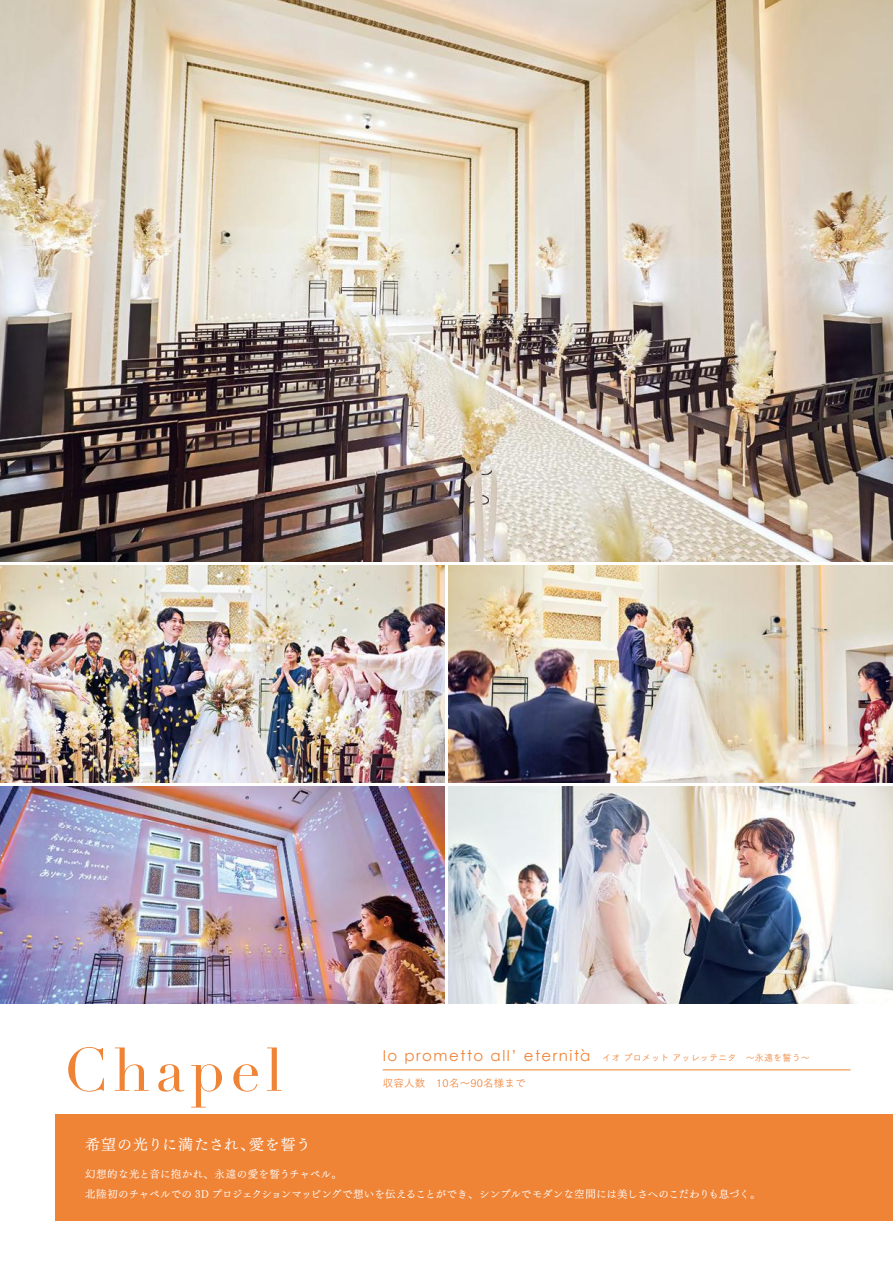
<style>
.page{position:relative;width:893px;height:1263px;background:#fff}
.page>*{position:absolute;margin:0;border:0;box-sizing:border-box;transform-origin:0 0}
.t1{font:60px "Didot";letter-spacing:.09em;color:#ef8336}
.t2{font:15px "Century Gothic";letter-spacing:.1em;color:#ef8336}
.t3{font:15px "Tsuku Min Pro RB";letter-spacing:.05em;color:#fff}
.t4{font:10.5px/19.5px "Tsuku Min Pro RB";letter-spacing:.005em;color:#fff}
.t5{font:10.5px "Tsuku Go Pro R";letter-spacing:.02em;color:#ef8336}
.s1{font-family:"Tsuku Go Pro R";font-size:9px}
</style>
<div class="page">
<img style="left:449px;top:566px;width:444px;height:216px">
<img style="left:0;top:566px;width:444px;height:216px">
<img style="left:449px;top:787px;width:444px;height:216px">
<img style="left:0;top:787px;width:444px;height:216px">
<img style="left:0;top:0;width:893px;height:561px">
<div style="left:55px;top:1114px;width:838px;height:106px;background:#ef8336"></div>
<hr style="left:383px;top:1069px;width:467px;height:1px;background:#ef8336">
<h1 class="t1" style="left:64px;top:1034px;width:221px">Chapel</h1>
<h2 class="t2" style="left:383px;top:1047px;width:429px">Io prometto all’ eternita` <span class="s1">イオ プロメット アッレッテニタ　～永遠を誓う～</span></h2>
<p class="t5" style="left:383px;top:1074px;width:145px">収容人数　10名～90名様まで</p>
<h2 class="t3" style="left:85px;top:1131px;width:227px">希望の光りに満たされ、愛を誓う</h2>
<p class="t4" style="left:85px;top:1163px;width:677px">幻想的な光と音に抱かれ、永遠の愛を誓うチャペル。<br>北陸初のチャペルでの 3D プロジェクションマッピングで想いを伝えることができ、シンプルでモダンな空間には美しさへのこだわりも息づく。</p>
</div>
